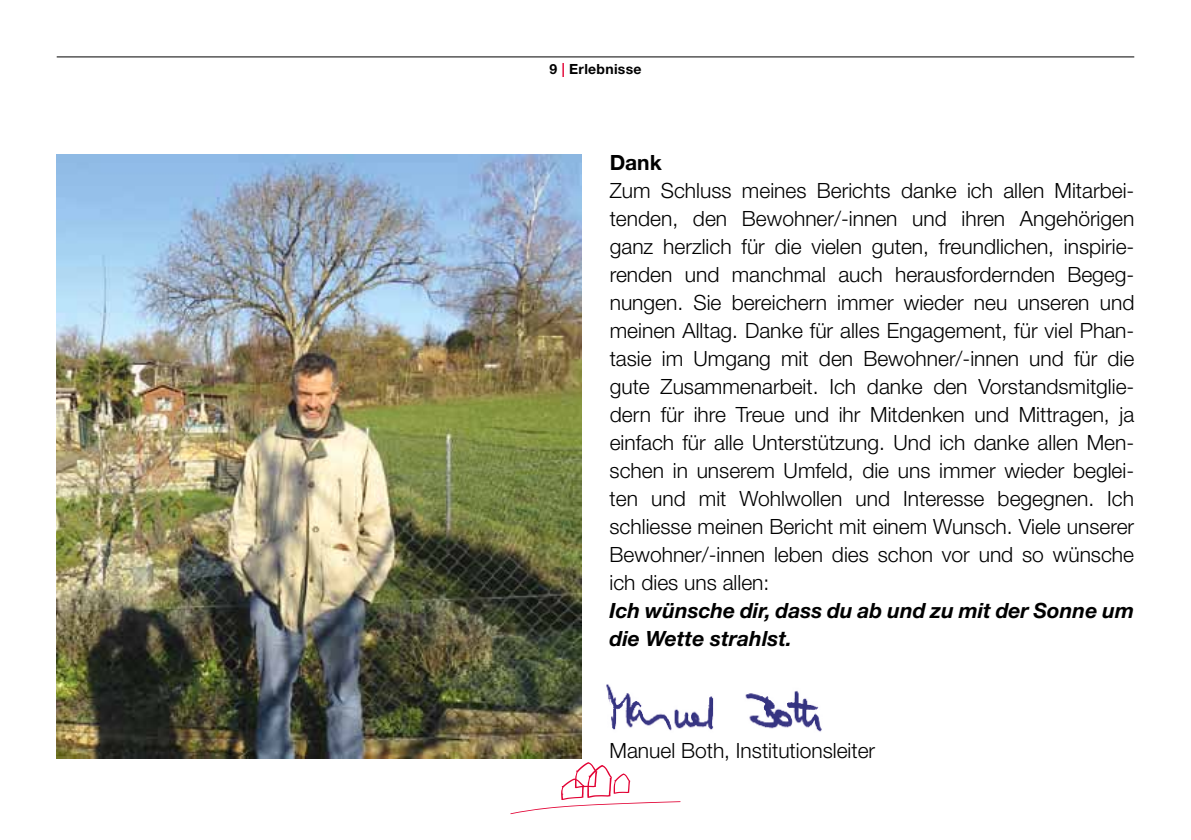
<style>
.page{position:relative;width:1191px;height:840px;background:#fff}
.page>*{position:absolute;margin:0;border:0;box-sizing:border-box;transform-origin:0 0}
.t1{font:300 21px/28px "Helvetica Neue LT Std";color:#000;text-align:justify}
.t2{font:italic 700 21px/28px "Helvetica Neue LT Std";color:#000}
.t3{font:700 21px "Helvetica Neue LT Std";color:#000}
.t4{font:700 14px "Helvetica Neue LT Std";letter-spacing:.02em;color:#000}
.s1{color:#e20234}
</style>
<div class="page">
<hr style="left:57px;top:57px;width:1077px;height:1px;background:#000">
<img style="left:606px;top:684px;width:216px;height:47px">
<svg style="left:513px;top:762px;width:167px;height:51px"></svg>
<img style="left:57px;top:154px;width:524px;height:603px">
<p class="t4" style="left:549px;top:60px;width:94px">9 <span class="s1">|</span> Erlebnisse</p>
<p class="t3" style="left:609px;top:149px;width:54px">Dank</p>
<p class="t1" style="left:609px;top:176px;width:526px">Zum Schluss meines Berichts danke ich allen Mitarbei&shy;tenden, den Bewohner/-innen und ihren Angehörigen ganz herzlich für die vielen guten, freundlichen, inspirie&shy;renden und manchmal auch herausfordernden Begeg&shy;nungen. Sie bereichern immer wieder neu unseren und meinen Alltag. Danke für alles Engagement, für viel Phan&shy;tasie im Umgang mit den Bewohner/-innen und für die gute Zusammenarbeit. Ich danke den Vorstandsmitglie&shy;dern für ihre Treue und ihr Mitdenken und Mittragen, ja einfach für alle Unterstützung. Und ich danke allen Men&shy;schen in unserem Umfeld, die uns immer wieder beglei&shy;ten und mit Wohlwollen und Interesse begegnen. Ich schliesse meinen Bericht mit einem Wunsch. Viele unserer Bewohner/-innen leben dies schon vor und so wünsche ich dies uns allen:</p>
<p class="t2" style="left:609px;top:596px;width:526px">Ich wünsche dir, dass du ab und zu mit der Sonne um die Wette strahlst.</p>
<p class="t1" style="left:609px;top:736px;width:267px">Manuel Both, Institutionsleiter</p>
</div>
